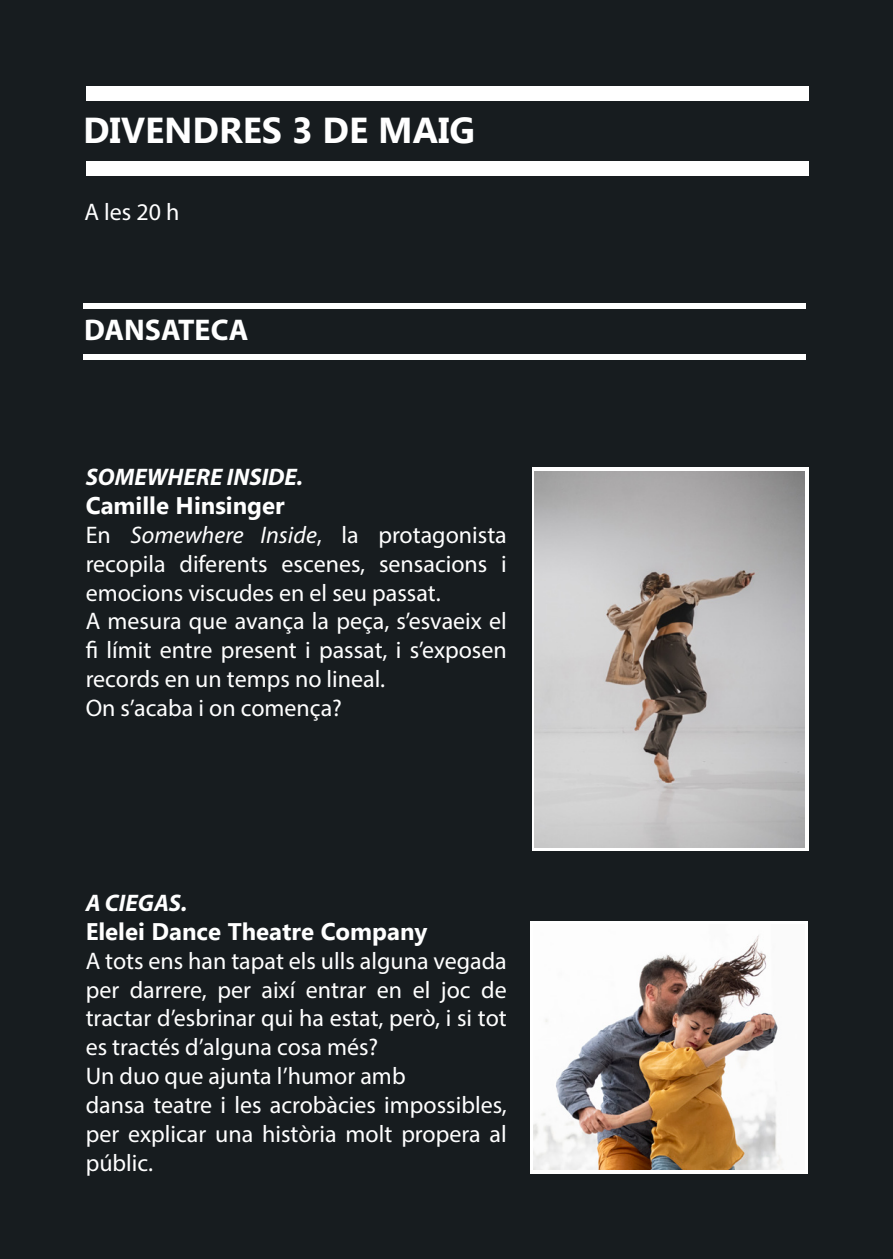
<style>
.page{position:relative;width:893px;height:1259px;background:#171c1f}
.page>*{position:absolute;margin:0;border:0;box-sizing:border-box;transform-origin:0 0}
.t1{font:700 36px "Myanmar Text";color:#fff}
.t2{font:700 30px "Myriad Pro";color:#fff}
.t3{font:24px/28.8px "Myriad Pro";color:#fff;text-align:justify}
.t4{font:700 24px "Myanmar Text";color:#fff}
.t5{font:italic 700 24px "Myriad Pro";color:#fff}
.s1{font-style:italic}
</style>
<div class="page">
<div style="left:86px;top:86px;width:723px;height:15px;background:#fff"></div>
<div style="left:86px;top:162px;width:723px;height:14px;background:#fff"></div>
<div style="left:83px;top:303px;width:723px;height:6px;background:#fff"></div>
<div style="left:83px;top:354px;width:723px;height:6px;background:#fff"></div>
<svg style="left:532px;top:467px;width:276px;height:384px;background:#f1f1f1"></svg>
<img style="left:535px;top:472px;width:270px;height:375px">
<div style="left:530px;top:921px;width:278px;height:252px;background:#fff"></div>
<img style="left:533px;top:935px;width:250px;height:234px">
<p class="t1" style="left:83px;top:110px;width:393px">DIVENDRES 3 DE MAIG</p>
<p class="t3" style="left:84px;top:197px;width:97px">A les 20 h</p>
<p class="t2" style="left:84px;top:311px;width:166px">DANSATECA</p>
<p class="t5" style="left:86px;top:462px;width:219px">SOMEWHERE INSIDE.</p>
<p class="t4" style="left:86px;top:492px;width:200px">Camille Hinsinger</p>
<p class="t3" style="left:86px;top:520px;width:423px">En <span class="s1">Somewhere Inside</span>, la protagonista recopila diferents escenes, sensacions i emocions viscudes en el seu passat.</p>
<p class="t3" style="left:86px;top:606px;width:423px">A mesura que avança la peça, s’esvaeix el fi límit entre present i passat, i s’exposen records en un temps no lineal.</p>
<p class="t3" style="left:86px;top:693px;width:258px">On s’acaba i on comença?</p>
<p class="t5" style="left:86px;top:887px;width:103px">A CIEGAS.</p>
<p class="t4" style="left:86px;top:917px;width:343px">Elelei Dance Theatre Company</p>
<p class="t3" style="left:86px;top:946px;width:423px">A tots ens han tapat els ulls alguna vegada per darrere, per així entrar en el joc de tractar d’esbrinar qui ha estat, però, i si tot es tractés d’alguna cosa més?</p>
<p class="t3" style="left:86px;top:1061px;width:321px">Un duo que ajunta l’humor amb</p>
<p class="t3" style="left:86px;top:1090px;width:423px">dansa teatre i les acrobàcies impossibles, per explicar una història molt propera al públic.</p>
</div>
